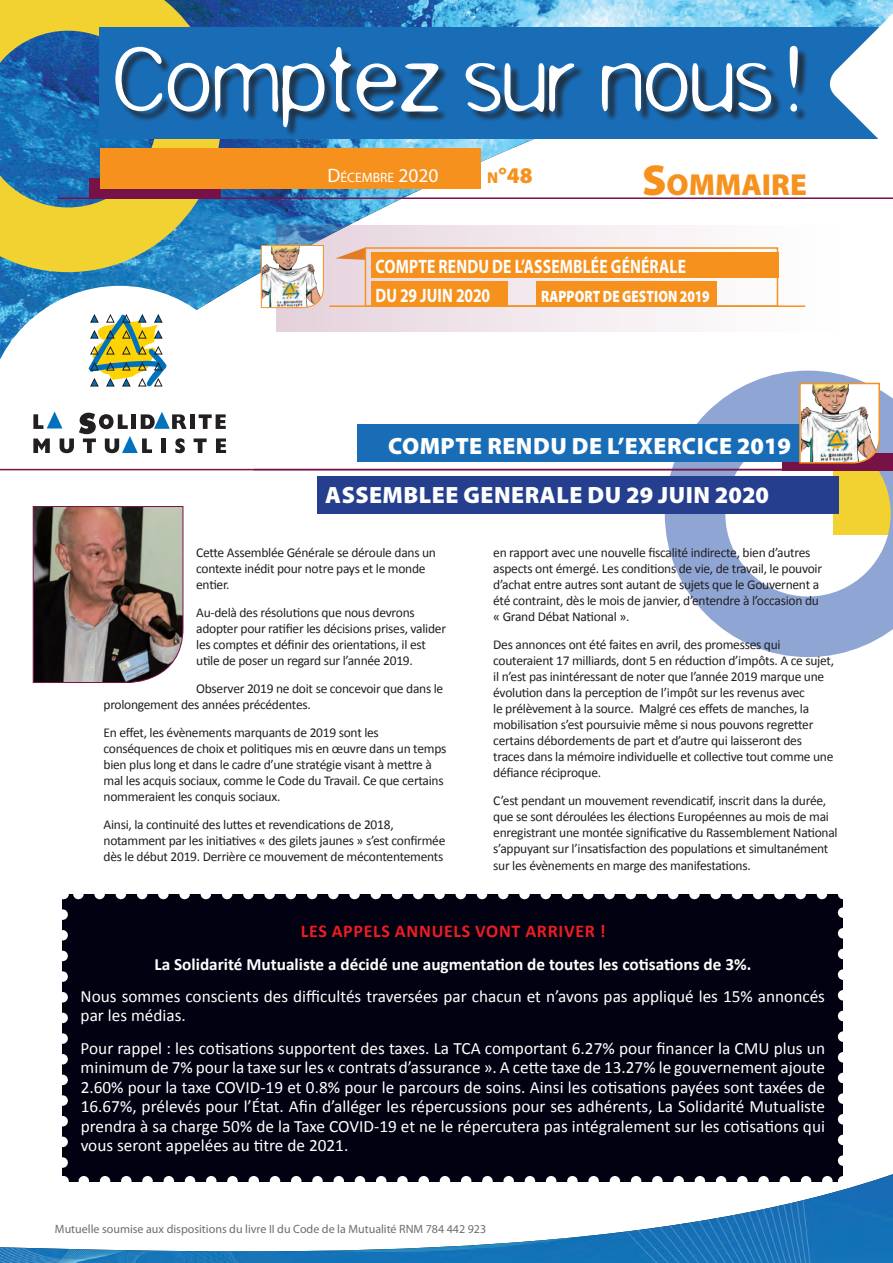
<style>
.page{position:relative;width:893px;height:1263px;background:#fff}
.page>*{position:absolute;margin:0;border:0;box-sizing:border-box;transform-origin:0 0}
.t1{font:106.5px "Slurry";color:#fff}
.t2{font:900 30.45px "Myriad Pro";color:#f6911e}
.t3{font:900 23.7px "Myriad Pro";letter-spacing:.02em;color:#fff}
.t4{font:900 22.5px "Myriad Pro";color:#f6911e}
.t5{font:700 19.5px/28.5px "Myriad Pro";letter-spacing:.01em;color:#fff;scale:.8 1}
.t6{font:700 18px "Calibri";letter-spacing:.04em;color:#ed1d23}
.t7{font:17.25px/19.5px "Calibri";color:#fff}
.t8{font:700 17.25px "Calibri";color:#fff}
.t9{font:900 16.5px "Myriad Pro";letter-spacing:.01em;color:#fff;scale:.8 1}
.t10{font:13.65px "Myriad Pro";color:#fff}
.t11{font:13.5px/16px "Calibri";letter-spacing:-.02em;color:#231f20}
.t12{font:12px "Myriad Pro";color:#6c6d70}
.s1{font-size:43.5px}
.s2{font-size:19.5px}
.s3{font-size:15.75px}
</style>
<div class="page">
<svg style="left:665px;top:487px;width:228px;height:170px"></svg>
<img style="left:0;top:1174px;width:893px;height:89px">
<svg style="left:254px;top:448px;width:639px;height:39px"></svg>
<img style="left:0;top:0;width:893px;height:448px">
<svg style="left:0;top:0;width:221px;height:272px"></svg>
<div style="left:100px;top:28px;width:793px;height:111px;background:#196db7"></div>
<div style="left:117px;top:48px;width:691px;height:90px;background:#231f20;opacity:.75"></div>
<div style="left:89px;top:179px;width:132px;height:19px;background:#771248"></div>
<hr style="left:57px;top:197px;width:836px;height:2px;background:#771248">
<div style="left:100px;top:148px;width:380px;height:40px;background:#f6911e"></div>
<svg style="left:823px;top:0;width:70px;height:214px"></svg>
<svg style="left:0;top:286px;width:254px;height:185px"></svg>
<div style="left:190px;top:414px;width:5px;height:15px;background:#231f20"></div>
<svg style="left:199px;top:414px;width:27px;height:15px"></svg>
<svg style="left:194px;top:438px;width:13px;height:15px"></svg>
<svg style="left:216px;top:438px;width:10px;height:15px"></svg>
<svg style="left:33px;top:411px;width:154px;height:42px"></svg>
<svg style="left:88px;top:315px;width:79px;height:72px"></svg>
<svg style="left:276px;top:225px;width:617px;height:107px"></svg>
<img style="left:261px;top:245px;width:63px;height:63px">
<div style="left:365px;top:247px;width:413px;height:60px;border:2px solid #f6911e"></div>
<div style="left:371px;top:252px;width:407px;height:26px;background:#f6911e"></div>
<div style="left:371px;top:281px;width:136px;height:25px;background:#f6911e"></div>
<div style="left:536px;top:281px;width:180px;height:25px;background:#f6911e"></div>
<hr style="left:329px;top:305px;width:476px;height:2px;background:#f6911e">
<img style="left:32px;top:506px;width:152px;height:177px">
<div style="left:782px;top:453px;width:111px;height:18px;background:#771248"></div>
<hr style="left:0;top:469px;width:893px;height:1px;background:#771248">
<div style="left:357px;top:424px;width:442px;height:38px;background:#196db7"></div>
<div style="left:317px;top:476px;width:521px;height:38px;background:#253f8e"></div>
<img style="left:798px;top:382px;width:83px;height:82px">
<div style="left:63px;top:894px;width:780px;height:287px;background:#010111"></div>
<svg style="left:84px;top:1176px;width:748px;height:10px"></svg>
<svg style="left:73px;top:894px;width:749px;height:5px"></svg>
<svg style="left:57px;top:914px;width:11px;height:272px"></svg>
<svg style="left:838px;top:894px;width:5px;height:267px"></svg>
<h1 class="t1" style="left:112px;top:25px;width:690px">Comptez sur nous!</h1>
<h2 class="t2" style="left:642px;top:164px;width:166px"><span class="s1">S</span>OMMAIRE</h2>
<p class="t10" style="left:327px;top:169px;width:112px"><span class="s2">D</span>ÉCEMBRE <span class="s2">2020</span></p>
<h3 class="t4" style="left:487px;top:160px;width:47px"><span class="s3">N</span>°48</h3>
<h3 class="t5" style="left:375px;top:252px;width:390px">COMPTE RENDU DE L’ASSEMBLÉE GÉNÉRALE<br>DU 29 JUIN 2020</h3>
<p class="t9" style="left:541px;top:285px;width:212px">RAPPORT DE GESTION 2019</p>
<h3 class="t3" style="left:388px;top:430px;width:404px">COMPTE RENDU DE L’EXERCICE 2019</h3>
<h3 class="t3" style="left:325px;top:480px;width:17px">ASSEM</h3>
<h3 class="t3" style="left:404px;top:480px;width:29px">BLEE</h3>
<h3 class="t3" style="left:464px;top:480px;width:16px">GENE</h3>
<h3 class="t3" style="left:525px;top:480px;width:31px">RALE</h3>
<h3 class="t3" style="left:587px;top:480px;width:183px">DU 29 JUIN 2020</h3>
<p class="t11" style="left:196px;top:544px;width:241px">Cette Assemblée Générale se déroule dans un contexte inédit pour notre pays et le monde entier.</p>
<p class="t11" style="left:196px;top:604px;width:251px">Au-delà des résolutions que nous devrons adopter pour ratifier les décisions prises, valider les comptes et définir des orientations, il est utile de poser un regard sur l’année 2019.</p>
<p class="t11" style="left:104px;top:680px;width:341px;text-indent:93px">Observer 2019 ne doit se concevoir que dans le prolongement des années précédentes.</p>
<p class="t11" style="left:104px;top:725px;width:344px">En effet, les évènements marquants de 2019 sont les conséquences de choix et politiques mis en œuvre dans un temps bien plus long et dans le cadre d’une stratégie visant à mettre à mal les acquis sociaux, comme le Code du Travail. Ce que certains nommeraient les conquis sociaux.</p>
<p class="t11" style="left:104px;top:817px;width:343px">Ainsi, la continuité des luttes et revendications de 2018, notamment par les initiatives « des gilets jaunes » s’est confirmée dès le début 2019. Derrière ce mouvement de mécontentements</p>
<p class="t11" style="left:493px;top:544px;width:330px">en rapport avec une nouvelle fiscalité indirecte, bien d’autres aspects ont émergé. Les conditions de vie, de travail, le pouvoir d’achat entre autres sont autant de sujets que le Gouvernent a été contraint, dès le mois de janvier, d’entendre à l’occasion du « Grand Débat National ».</p>
<p class="t11" style="left:493px;top:636px;width:342px">Des annonces ont été faites en avril, des promesses qui couteraient 17 milliards, dont 5 en réduction d’impôts. A ce sujet, il n’est pas inintéressant de noter que l’année 2019 marque une évolution dans la perception de l’impôt sur les revenus avec<br>le prélèvement à la source. Malgré ces effets de manches, la mobilisation s’est poursuivie même si nous pouvons regretter certains débordements de part et d’autre qui laisseront des traces dans la mémoire individuelle et collective tout comme une défiance réciproque.</p>
<p class="t11" style="left:493px;top:793px;width:346px">C’est pendant un mouvement revendicatif, inscrit dans la durée, que se sont déroulées les élections Européennes au mois de mai enregistrant une montée significative du Rassemblement National s’appuyant sur l’insatisfaction des populations et simultanément sur les évènements en marge des manifestations.</p>
<h3 class="t6" style="left:301px;top:920px;width:306px">Les appels annuels vont arriver !</h3>
<p class="t8" style="left:154px;top:953px;width:598px">La Solidarité Mutualiste a décidé une augmentation de toutes les cotisations de 3%.</p>
<p class="t7" style="left:81px;top:986px;width:746px">Nous sommes conscients des difficultés traversées par chacun et n’avons pas appliqué les 15% annoncés par les médias.</p>
<p class="t7" style="left:81px;top:1038px;width:746px;text-align:justify">Pour rappel : les cotisations supportent des taxes. La TCA comportant 6.27% pour financer la CMU plus un minimum de 7% pour la taxe sur les « contrats d’assurance ». A cette taxe de 13.27% le gouvernement ajoute 2.60% pour la taxe COVID-19 et 0.8% pour le parcours de soins. Ainsi les cotisations payées sont taxées de 16.67%, prélevés pour l’État. Afin d’alléger les répercussions pour ses adhérents, La Solidarité Mutualiste prendra à sa charge 50% de la Taxe COVID-19 et ne le répercutera pas intégralement sur les cotisations qui vous seront appelées au titre de 2021.</p>
<p class="t12" style="left:55px;top:1222px;width:433px">Mutuelle soumise aux dispositions du livre II du Code de la Mutualité RNM 784 442 923</p>
</div>
